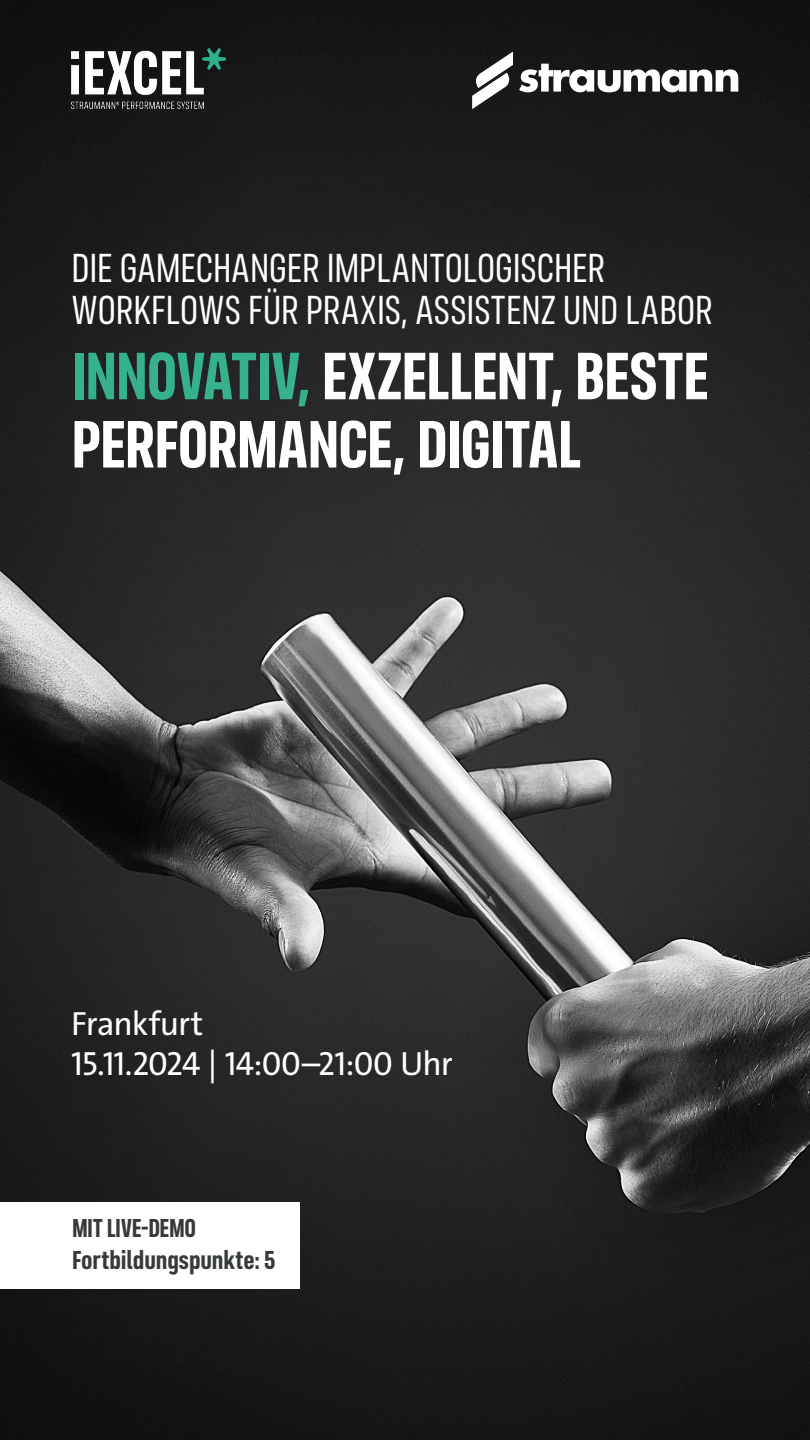
<style>
.page{position:relative;width:810px;height:1440px;background:#fff}
.page>*{position:absolute;margin:0;border:0;box-sizing:border-box;transform-origin:0 0}
.t1{font:700 67.5px/68.2px "FS Industrie Cd";letter-spacing:-.015em;color:#fff}
.t2{font:41.25px/41.2px "FS Industrie Cd";letter-spacing:-.01em;color:#fff}
.t3{font:33.75px/40.5px "The Sans LP5 Plain";letter-spacing:-.03em;color:#fff}
.t4{font:700 26.17px/31.3px "FS Industrie Cd";letter-spacing:-.005em;color:#373a3b}
.s1{color:#36b18e}
</style>
<div class="page">
<img style="left:0;top:0;width:810px;height:1440px">
<div style="left:0;top:1203px;width:300px;height:86px;background:#fff"></div>
<svg style="left:519px;top:64px;width:219px;height:28px"></svg>
<svg style="left:472px;top:52px;width:41px;height:57px"></svg>
<img style="left:71px;top:49px;width:154px;height:60px">
<p class="t2" style="left:71px;top:248px;width:643px">DIE GAMECHANGER IMPLANTOLOGISCHER<br>WORKFLOWS FÜR PRAXIS, ASSISTENZ UND LABOR</p>
<h1 class="t1" style="left:71px;top:341px;width:639px"><span class="s1">INNOVATIV,</span> EXZELLENT, BESTE<br>PERFORMANCE, DIGITAL</h1>
<p class="t3" style="left:71px;top:1003px;width:383px">Frankfurt<br>15.11.2024 | 14:00–21:00 Uhr</p>
<p class="t4" style="left:72px;top:1212px;width:205px">MIT LIVE-DEMO<br>Fortbildungspunkte: 5</p>
</div>
